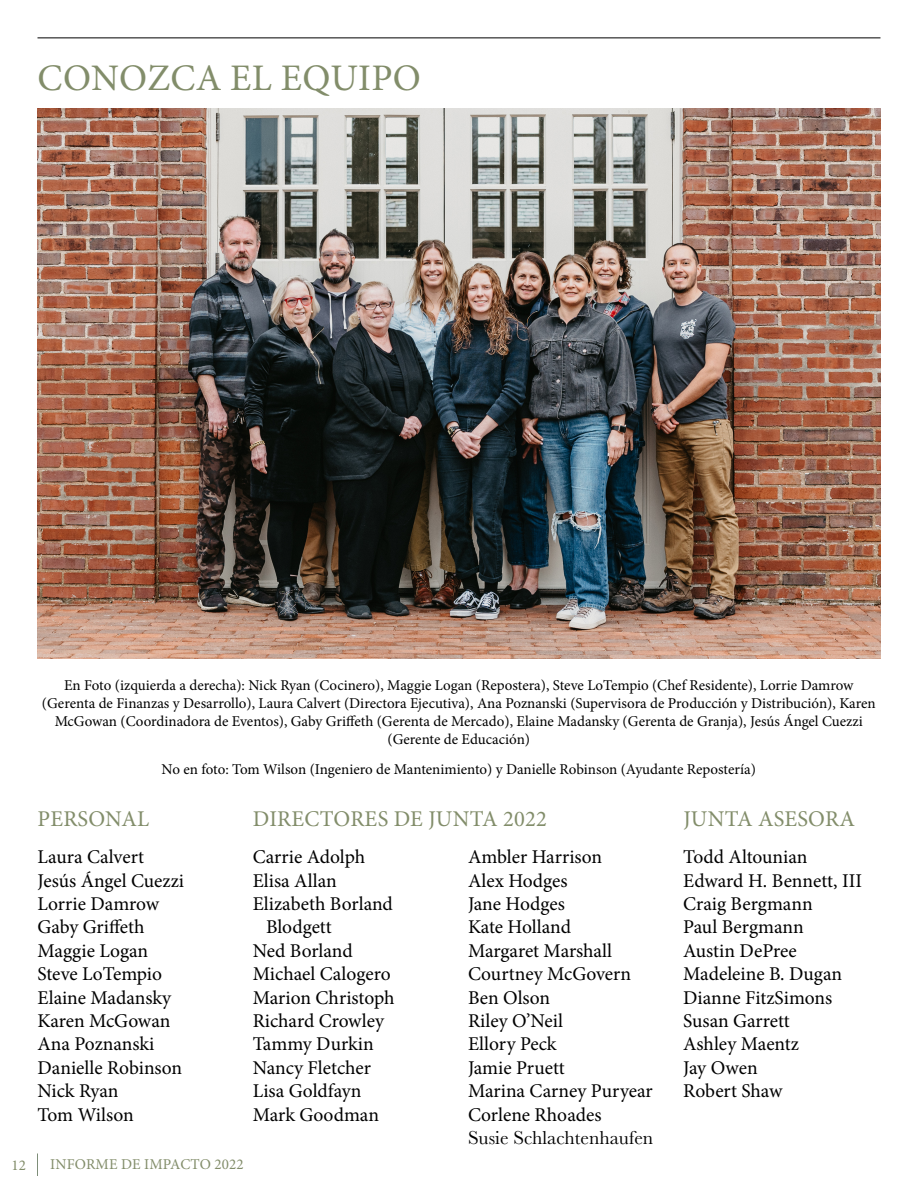
<style>
.page{position:relative;width:918px;height:1188px;background:#fff}
.page>*{position:absolute;margin:0;border:0;box-sizing:border-box;transform-origin:0 0}
.t1{font:37.5px "Minion Pro";letter-spacing:.01em;color:#828d6a}
.t2{font:22.5px "Minion Pro";letter-spacing:.01em;color:#828d6a}
.t3{font:19.5px/23.4px "Minion Pro";color:#000}
.t4{font:19.5px "Baskerville";color:#000}
.t5{font:15px/18px "Minion Pro";color:#000;text-align:center}
.t6{font:15px "Minion Pro";letter-spacing:.01em;color:#828d6a}
</style>
<div class="page">
<svg style="left:37px;top:1154px;width:1px;height:22px"></svg>
<img style="left:38px;top:108px;width:843px;height:550px">
<hr style="left:38px;top:38px;width:842px;height:1px;background:#000">
<p class="t1" style="left:37px;top:53px;width:385px">CONOZCA EL EQUIPO</p>
<p class="t5" style="left:42px;top:677px;width:835px">En Foto (izquierda a derecha): Nick Ryan (Cocinero), Maggie Logan (Repostera), Steve LoTempio (Chef Residente), Lorrie Damrow (Gerenta de Finanzas y Desarrollo), Laura Calvert (Directora Ejecutiva), Ana Poznanski (Supervisora de Producción y Distribución), Karen McGowan (Coordinadora de Eventos), Gaby Griffeth (Gerenta de Mercado), Elaine Madansky (Gerenta de Granja), Jesús Ángel Cuezzi (Gerente de Educación)</p>
<p class="t5" style="left:162px;top:760px;width:596px">No en foto: Tom Wilson (Ingeniero de Mantenimiento) y Danielle Robinson (Ayudante Repostería)</p>
<p class="t2" style="left:683px;top:804px;width:173px">JUNTA ASESORA</p>
<p class="t2" style="left:38px;top:804px;width:113px">PERSONAL</p>
<p class="t2" style="left:253px;top:804px;width:296px">DIRECTORES DE JUNTA 2022</p>
<p class="t3" style="left:38px;top:845px;width:108px">Laura Calvert</p>
<p class="t3" style="left:38px;top:869px;width:148px">Jesús Ángel Cuezzi</p>
<p class="t3" style="left:38px;top:892px;width:123px">Lorrie Damrow</p>
<p class="t3" style="left:38px;top:916px;width:109px">Gaby Griffeth</p>
<p class="t3" style="left:38px;top:939px;width:112px">Maggie Logan</p>
<p class="t3" style="left:38px;top:962px;width:126px">Steve LoTempio</p>
<p class="t3" style="left:38px;top:986px;width:135px">Elaine Madansky</p>
<p class="t3" style="left:38px;top:1009px;width:134px">Karen McGowan</p>
<p class="t3" style="left:38px;top:1033px;width:118px">Ana Poznanski</p>
<p class="t3" style="left:38px;top:1056px;width:146px">Danielle Robinson</p>
<p class="t3" style="left:38px;top:1079px;width:83px">Nick Ryan</p>
<p class="t3" style="left:38px;top:1103px;width:98px">Tom Wilson</p>
<p class="t3" style="left:253px;top:845px;width:114px">Carrie Adolph</p>
<p class="t3" style="left:253px;top:869px;width:86px">Elisa Allan</p>
<p class="t3" style="left:266px;top:892px;width:128px;text-indent:-13px">Elizabeth Borland<br>Blodgett</p>
<p class="t3" style="left:253px;top:939px;width:102px">Ned Borland</p>
<p class="t3" style="left:253px;top:962px;width:139px">Michael Calogero</p>
<p class="t3" style="left:253px;top:986px;width:143px">Marion Christoph</p>
<p class="t3" style="left:253px;top:1009px;width:133px">Richard Crowley</p>
<p class="t3" style="left:253px;top:1033px;width:123px">Tammy Durkin</p>
<p class="t3" style="left:253px;top:1056px;width:120px">Nancy Fletcher</p>
<p class="t3" style="left:253px;top:1079px;width:110px">Lisa Goldfayn</p>
<p class="t3" style="left:253px;top:1103px;width:128px">Mark Goodman</p>
<p class="t3" style="left:468px;top:845px;width:136px">Ambler Harrison</p>
<p class="t3" style="left:468px;top:869px;width:101px">Alex Hodges</p>
<p class="t3" style="left:468px;top:892px;width:98px">Jane Hodges</p>
<p class="t3" style="left:468px;top:916px;width:105px">Kate Holland</p>
<p class="t3" style="left:468px;top:939px;width:146px">Margaret Marshall</p>
<p class="t3" style="left:468px;top:962px;width:165px">Courtney McGovern</p>
<p class="t3" style="left:468px;top:986px;width:84px">Ben Olson</p>
<p class="t3" style="left:468px;top:1009px;width:97px">Riley O’Neil</p>
<p class="t3" style="left:468px;top:1033px;width:90px">Ellory Peck</p>
<p class="t3" style="left:468px;top:1056px;width:98px">Jamie Pruett</p>
<p class="t3" style="left:468px;top:1079px;width:186px">Marina Carney Puryear</p>
<p class="t3" style="left:468px;top:1103px;width:135px">Corlene Rhoades</p>
<p class="t4" style="left:468px;top:1125px;width:187px">Susie Schlachtenhaufen</p>
<p class="t3" style="left:683px;top:845px;width:126px">Todd Altounian</p>
<p class="t3" style="left:683px;top:869px;width:180px">Edward H. Bennett, III</p>
<p class="t3" style="left:683px;top:892px;width:131px">Craig Bergmann</p>
<p class="t3" style="left:683px;top:916px;width:122px">Paul Bergmann</p>
<p class="t3" style="left:683px;top:939px;width:115px">Austin DePree</p>
<p class="t3" style="left:683px;top:962px;width:160px">Madeleine B. Dugan</p>
<p class="t3" style="left:683px;top:986px;width:151px">Dianne FitzSimons</p>
<p class="t3" style="left:683px;top:1009px;width:108px">Susan Garrett</p>
<p class="t3" style="left:683px;top:1033px;width:117px">Ashley Maentz</p>
<p class="t3" style="left:683px;top:1056px;width:76px">Jay Owen</p>
<p class="t3" style="left:683px;top:1079px;width:101px">Robert Shaw</p>
<p class="t6" style="left:12px;top:1155px;width:16px">12</p>
<p class="t6" style="left:50px;top:1154px;width:195px">INFORME DE IMPACTO 2022</p>
</div>
